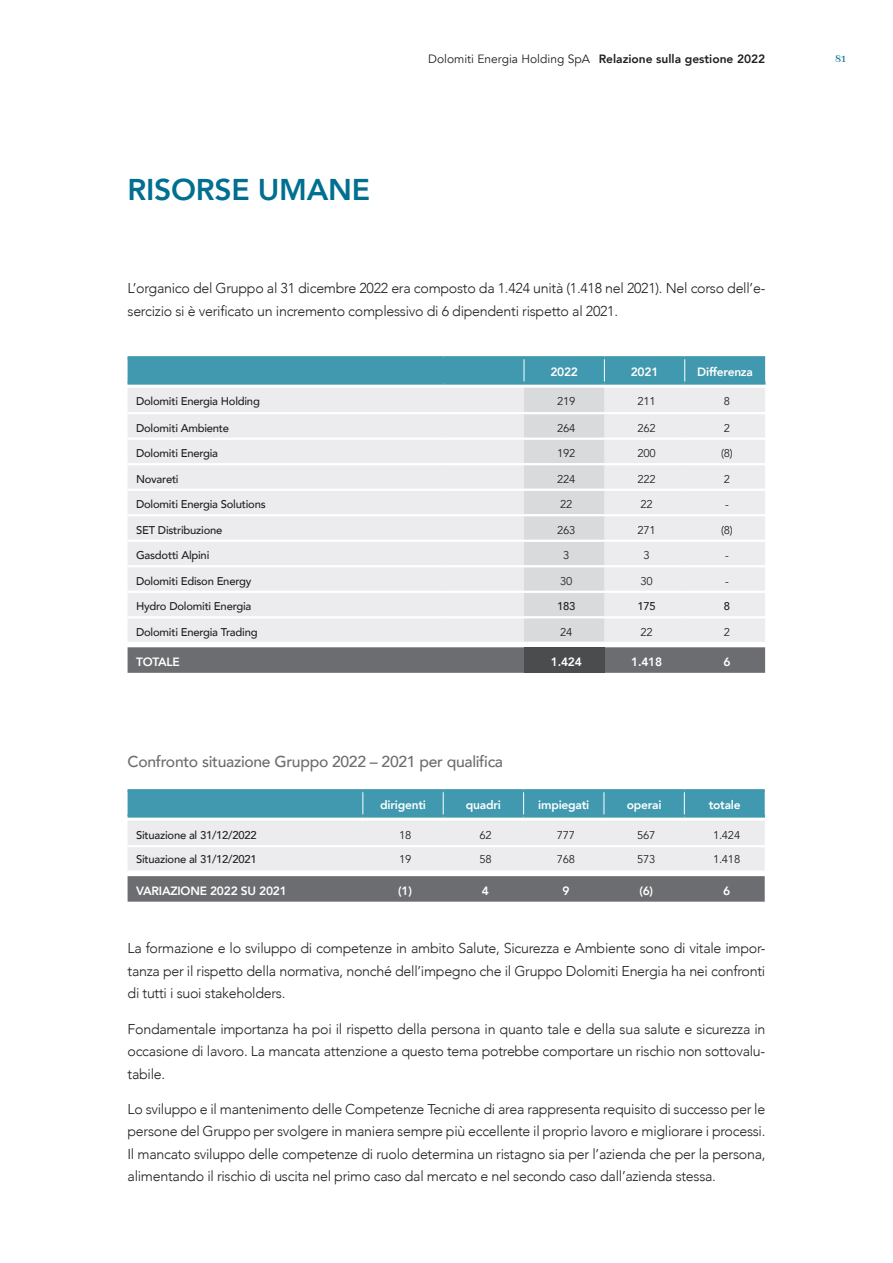
<style>
.page{position:relative;width:893px;height:1263px;background:#fff}
.page>*{position:absolute;margin:0;border:0;box-sizing:border-box;transform-origin:0 0}
.t1{font:800 30px "Avenir";letter-spacing:-.01em;color:#006f90}
.t2{font:500 15.75px "Avenir";letter-spacing:-.02em;color:#6c6d70}
.t3{font:300 14.25px/22.5px "Avenir";letter-spacing:-.02em;color:#231f20;text-align:justify}
.t4{font:800 12px "Avenir";letter-spacing:-.02em;color:#fff}
.t5{font:800 12px "Avenir";color:#231f20}
.t6{font:500 12px "Abhaya Libre";color:#006f90}
.t7{font:500 11.25px "Avenir";letter-spacing:-.02em;color:#231f20}
.t8{font:11.25px "Avenir";letter-spacing:-.02em;color:#231f20}
.s1{font-weight:400}
</style>
<div class="page">
<svg style="left:128px;top:358px;width:638px;height:315px;background:#d4dade"></svg>
<hr style="left:128px;top:356px;width:316px;height:3px;background:#4099af">
<hr style="left:444px;top:356px;width:80px;height:3px;background:#4099af">
<hr style="left:604px;top:356px;width:81px;height:3px;background:#4099af">
<hr style="left:685px;top:356px;width:80px;height:3px;background:#4099af">
<hr style="left:128px;top:382px;width:316px;height:3px;background:#4099af">
<hr style="left:444px;top:382px;width:80px;height:3px;background:#4099af">
<hr style="left:604px;top:382px;width:81px;height:3px;background:#4099af">
<hr style="left:685px;top:382px;width:80px;height:3px;background:#4099af">
<hr style="left:524px;top:356px;width:80px;height:3px;background:#4099af">
<hr style="left:524px;top:382px;width:80px;height:3px;background:#4099af">
<hr style="left:128px;top:642px;width:316px;height:2px;background:#fff">
<hr style="left:444px;top:642px;width:80px;height:2px;background:#fff">
<hr style="left:524px;top:642px;width:80px;height:2px;background:#fff">
<hr style="left:604px;top:642px;width:81px;height:2px;background:#fff">
<hr style="left:685px;top:642px;width:80px;height:2px;background:#fff">
<svg style="left:128px;top:792px;width:637px;height:110px;background:#aabdc4"></svg>
<hr style="left:128px;top:789px;width:235px;height:3px;background:#4099af">
<hr style="left:363px;top:789px;width:80px;height:3px;background:#4099af">
<hr style="left:443px;top:789px;width:81px;height:3px;background:#4099af">
<hr style="left:524px;top:789px;width:80px;height:3px;background:#4099af">
<hr style="left:604px;top:789px;width:80px;height:3px;background:#4099af">
<hr style="left:684px;top:789px;width:81px;height:3px;background:#4099af">
<hr style="left:128px;top:815px;width:235px;height:3px;background:#4099af">
<hr style="left:363px;top:815px;width:80px;height:3px;background:#4099af">
<hr style="left:443px;top:815px;width:81px;height:3px;background:#4099af">
<hr style="left:524px;top:815px;width:80px;height:3px;background:#4099af">
<hr style="left:604px;top:815px;width:80px;height:3px;background:#4099af">
<hr style="left:684px;top:815px;width:81px;height:3px;background:#4099af">
<h1 class="t1" style="left:128px;top:162px;width:244px">RISORSE UMANE</h1>
<p class="t5" style="left:428px;top:48px;width:339px"><span class="s1">Dolomiti Energia Holding SpA</span> Relazione sulla gestione 2022</p>
<p class="t6" style="left:835px;top:52px;width:13px">81</p>
<p class="t3" style="left:128px;top:277px;width:639px">L’organico del Gruppo al 31 dicembre 2022 era composto da 1.424 unità (1.418 nel 2021). Nel corso dell’e&shy;sercizio si è verificato un incremento complessivo di 6 dipendenti rispetto al 2021.</p>
<p class="t4" style="left:550px;top:361px;width:29px">2022</p>
<p class="t4" style="left:631px;top:361px;width:29px">2021</p>
<p class="t4" style="left:697px;top:361px;width:57px">Differenza</p>
<p class="t7" style="left:136px;top:391px;width:125px">Dolomiti Energia Holding</p>
<p class="t8" style="left:557px;top:394px;width:20px">219</p>
<p class="t8" style="left:637px;top:394px;width:20px">211</p>
<p class="t8" style="left:724px;top:394px;width:8px">8</p>
<p class="t7" style="left:136px;top:418px;width:95px">Dolomiti Ambiente</p>
<p class="t8" style="left:557px;top:421px;width:20px">264</p>
<p class="t8" style="left:637px;top:421px;width:20px">262</p>
<p class="t8" style="left:724px;top:421px;width:8px">2</p>
<p class="t7" style="left:136px;top:443px;width:84px">Dolomiti Energia</p>
<p class="t8" style="left:557px;top:446px;width:20px">192</p>
<p class="t8" style="left:637px;top:446px;width:20px">200</p>
<p class="t8" style="left:721px;top:446px;width:13px">(8)</p>
<p class="t7" style="left:136px;top:469px;width:44px">Novareti</p>
<p class="t8" style="left:557px;top:472px;width:20px">224</p>
<p class="t8" style="left:637px;top:472px;width:20px">222</p>
<p class="t8" style="left:724px;top:472px;width:8px">2</p>
<p class="t7" style="left:136px;top:494px;width:131px">Dolomiti Energia Solutions</p>
<p class="t8" style="left:560px;top:497px;width:14px">22</p>
<p class="t8" style="left:641px;top:497px;width:14px">22</p>
<p class="t8" style="left:725px;top:497px;width:5px">-</p>
<p class="t7" style="left:136px;top:520px;width:88px">SET Distribuzione</p>
<p class="t8" style="left:557px;top:523px;width:20px">263</p>
<p class="t8" style="left:637px;top:523px;width:20px">271</p>
<p class="t8" style="left:721px;top:523px;width:13px">(8)</p>
<p class="t7" style="left:136px;top:545px;width:75px">Gasdotti Alpini</p>
<p class="t8" style="left:563px;top:549px;width:8px">3</p>
<p class="t8" style="left:644px;top:549px;width:8px">3</p>
<p class="t8" style="left:725px;top:549px;width:5px">-</p>
<p class="t7" style="left:136px;top:571px;width:117px">Dolomiti Edison Energy</p>
<p class="t8" style="left:560px;top:574px;width:14px">30</p>
<p class="t8" style="left:641px;top:574px;width:14px">30</p>
<p class="t8" style="left:725px;top:574px;width:5px">-</p>
<p class="t7" style="left:136px;top:596px;width:117px">Hydro Dolomiti Energia</p>
<p class="t7" style="left:557px;top:596px;width:20px">183</p>
<p class="t7" style="left:637px;top:596px;width:20px">175</p>
<p class="t7" style="left:724px;top:596px;width:8px">8</p>
<p class="t7" style="left:136px;top:622px;width:123px">Dolomiti Energia Trading</p>
<p class="t8" style="left:560px;top:625px;width:14px">24</p>
<p class="t8" style="left:641px;top:625px;width:14px">22</p>
<p class="t8" style="left:724px;top:625px;width:8px">2</p>
<p class="t4" style="left:136px;top:651px;width:45px">TOTALE</p>
<p class="t4" style="left:551px;top:651px;width:33px">1.424</p>
<p class="t4" style="left:631px;top:651px;width:33px">1.418</p>
<p class="t4" style="left:723px;top:651px;width:9px">6</p>
<p class="t2" style="left:128px;top:747px;width:377px">Confronto situazione Gruppo 2022 – 2021 per qualifica</p>
<p class="t4" style="left:380px;top:794px;width:47px">dirigenti</p>
<p class="t4" style="left:466px;top:794px;width:37px">quadri</p>
<p class="t4" style="left:538px;top:794px;width:53px">impiegati</p>
<p class="t4" style="left:627px;top:794px;width:36px">operai</p>
<p class="t4" style="left:709px;top:794px;width:33px">totale</p>
<p class="t7" style="left:136px;top:825px;width:122px">Situazione al 31/12/2022</p>
<p class="t8" style="left:399px;top:828px;width:14px">18</p>
<p class="t8" style="left:479px;top:828px;width:14px">62</p>
<p class="t8" style="left:557px;top:828px;width:20px">777</p>
<p class="t8" style="left:637px;top:828px;width:20px">567</p>
<p class="t8" style="left:713px;top:828px;width:29px">1.424</p>
<p class="t7" style="left:136px;top:849px;width:122px">Situazione al 31/12/2021</p>
<p class="t8" style="left:399px;top:852px;width:14px">19</p>
<p class="t8" style="left:479px;top:852px;width:14px">58</p>
<p class="t8" style="left:557px;top:852px;width:20px">768</p>
<p class="t8" style="left:637px;top:852px;width:20px">573</p>
<p class="t8" style="left:713px;top:852px;width:29px">1.418</p>
<p class="t4" style="left:136px;top:880px;width:152px">VARIAZIONE 2022 SU 2021</p>
<p class="t4" style="left:398px;top:880px;width:15px">(1)</p>
<p class="t4" style="left:482px;top:880px;width:9px">4</p>
<p class="t4" style="left:562px;top:880px;width:9px">9</p>
<p class="t4" style="left:639px;top:880px;width:15px">(6)</p>
<p class="t4" style="left:723px;top:880px;width:9px">6</p>
<p class="t3" style="left:128px;top:937px;width:639px">La formazione e lo sviluppo di competenze in ambito Salute, Sicurezza e Ambiente sono di vitale impor&shy;tanza per il rispetto della normativa, nonché dell’impegno che il Gruppo Dolomiti Energia ha nei confronti di tutti i suoi stakeholders.</p>
<p class="t3" style="left:128px;top:1017px;width:639px">Fondamentale importanza ha poi il rispetto della persona in quanto tale e della sua salute e sicurezza in occasione di lavoro. La mancata attenzione a questo tema potrebbe comportare un rischio non sottovalu&shy;tabile.</p>
<p class="t3" style="left:128px;top:1098px;width:639px">Lo sviluppo e il mantenimento delle Competenze Tecniche di area rappresenta requisito di successo per le persone del Gruppo per svolgere in maniera sempre più eccellente il proprio lavoro e migliorare i processi.<br>Il mancato sviluppo delle competenze di ruolo determina un ristagno sia per l’azienda che per la persona, alimentando il rischio di uscita nel primo caso dal mercato e nel secondo caso dall’azienda stessa.</p>
</div>
